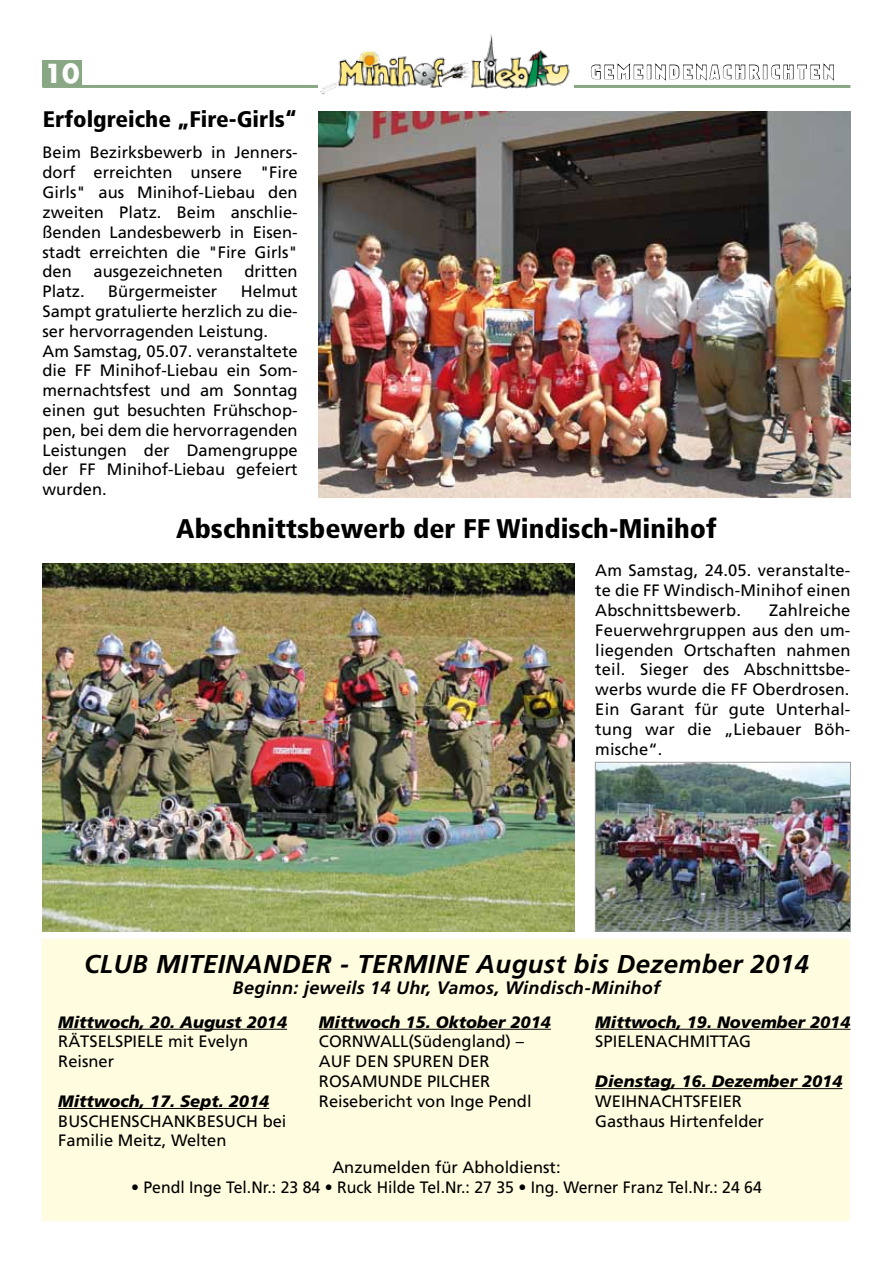
<style>
.page{position:relative;width:893px;height:1263px;background:#fff}
.page>*{position:absolute;margin:0;border:0;box-sizing:border-box;transform-origin:0 0}
.t1{font:900 condensed 27px "Frutiger";color:#000;scale:1.05 1}
.t2{font:italic 700 25.8px "Frutiger";letter-spacing:.015em;color:#000}
.t3{font:700 25.5px "Futura";color:#fff}
.t4{font:900 condensed 22.5px "Frutiger";color:#000;scale:1.05 1}
.t5{font:italic 700 18px "Frutiger";letter-spacing:.015em;color:#000}
.t6{font:18px "Narbonne";letter-spacing:.21em;color:#fff}
.t7{font:16.5px/19.8px "Frutiger";color:#000}
.t8{font:italic 900 16.5px "Frutiger";color:#000}
.t9{font:16.5px "Frutiger";color:#000;scale:.96 1}
</style>
<div class="page">
<hr style="left:43px;top:85px;width:807px;height:3px;background:#89a785">
<div style="left:43px;top:60px;width:39px;height:26px;background:#89a785"></div>
<img style="left:319px;top:34px;width:255px;height:61px">
<svg style="left:591px;top:63px;width:52px;height:16px"></svg>
<div style="left:647px;top:65px;width:4px;height:14px;border:1px solid #000"></div>
<svg style="left:655px;top:63px;width:105px;height:18px"></svg>
<div style="left:763px;top:65px;width:4px;height:14px;border:1px solid #000"></div>
<svg style="left:771px;top:63px;width:63px;height:18px"></svg>
<img style="left:319px;top:112px;width:531px;height:385px">
<img style="left:43px;top:563px;width:531px;height:368px">
<img style="left:597px;top:764px;width:252px;height:165px">
<div style="left:595px;top:762px;width:256px;height:169px;border:1px solid #9c9e9f"></div>
<div style="left:43px;top:939px;width:807px;height:281px;background:#fffcdf"></div>
<hr style="left:58px;top:1029px;width:229px;height:1px;background:#000">
<hr style="left:58px;top:1108px;width:211px;height:1px;background:#000">
<hr style="left:319px;top:1029px;width:232px;height:1px;background:#000">
<hr style="left:595px;top:1029px;width:255px;height:1px;background:#000">
<hr style="left:595px;top:1088px;width:247px;height:1px;background:#000">
<h3 class="t3" style="left:45px;top:55px;width:36px">10</h3>
<p class="t6" style="left:591px;top:62px;width:244px">GEMEINDENACHRICHTEN</p>
<h3 class="t4" style="left:43px;top:106px;width:244px">Erfolgreiche „Fire-Girls“</h3>
<p class="t7" style="left:43px;top:143px;width:257px;text-align:justify">Beim Bezirksbewerb in Jenners&shy;dorf erreichten unsere "Fire Girls" aus Minihof-Liebau den zweiten Platz. Beim anschlie&shy;ßenden Landesbewerb in Eisen&shy;stadt erreichten die "Fire Girls" den</p>
<p class="t7" style="left:94px;top:261px;width:131px">ausgezeichneten</p>
<p class="t7" style="left:244px;top:261px;width:55px">dritten</p>
<p class="t7" style="left:43px;top:281px;width:257px;text-indent:198px">Helmut<br>Sampt gratulierte herzlich zu die&shy;ser hervorragenden Leistung.<br>Am Samstag, 05.07. veranstaltete die FF Minihof-Liebau ein Som&shy;mernachtsfest und am Sonntag einen gut besuchten Frühschop&shy;pen, bei dem die hervorragenden<br>Leistungen der Damengruppe der FF Minihof-Liebau gefeiert wurden.</p>
<p class="t7" style="left:43px;top:281px;width:44px">Platz.</p>
<p class="t7" style="left:108px;top:281px;width:111px">Bürgermeister</p>
<h1 class="t1" style="left:176px;top:512px;width:516px">Abschnittsbewerb der FF Windisch-Minihof</h1>
<p class="t7" style="left:595px;top:560px;width:257px;text-align:justify">Am Samstag, 24.05. veranstalte&shy;te die FF Windisch-Minihof einen Abschnittsbewerb.</p>
<p class="t7" style="left:595px;top:600px;width:257px;text-align:justify;text-indent:174px">Zahlreiche Feuerwehrgruppen aus den um&shy;liegenden Ortschaften nahmen teil. Sieger des Abschnittsbe&shy;werbs wurde die FF Oberdrosen.<br>Ein Garant für gute Unterhal&shy;tung war die „Liebauer Böh&shy;mische“.</p>
<h2 class="t2" style="left:84px;top:949px;width:306px">CLUB MITEINANDER - Termine</h2>
<h2 class="t2" style="left:477px;top:949px;width:334px">August bis Dezember 2014</h2>
<p class="t5" style="left:233px;top:977px;width:429px">Beginn: jeweils 14 Uhr, Vamos, Windisch-Minihof</p>
<p class="t8" style="left:58px;top:1012px;width:230px">Mittwoch, 20. August 2014</p>
<p class="t7" style="left:58px;top:1031px;width:191px">RÄTSELSPIELE mit Evelyn<br>Reisner</p>
<p class="t8" style="left:58px;top:1091px;width:212px">Mittwoch, 17. Sept. 2014</p>
<p class="t7" style="left:58px;top:1111px;width:230px">BUSCHENSCHANKBESUCH bei<br>Familie Meitz, Welten</p>
<p class="t8" style="left:319px;top:1012px;width:234px">Mittwoch 15. Oktober 2014</p>
<p class="t7" style="left:319px;top:1031px;width:214px">CORNWALL(Südengland) –<br>AUF DEN SPUREN DER<br>ROSAMUNDE PILCHER<br>Reisebericht von Inge Pendl</p>
<p class="t8" style="left:595px;top:1012px;width:257px">Mittwoch, 19. November 2014</p>
<p class="t7" style="left:595px;top:1031px;width:157px">SPIELENACHMITTAG</p>
<p class="t8" style="left:595px;top:1071px;width:249px">Dienstag, 16. Dezember 2014</p>
<p class="t7" style="left:595px;top:1091px;width:170px">WEIHNACHTSFEIER<br>Gasthaus Hirtenfelder</p>
<p class="t7" style="left:332px;top:1157px;width:230px">Anzumelden für Abholdienst:</p>
<p class="t9" style="left:131px;top:1177px;width:659px">• Pendl Inge Tel.Nr.: 23 84 • Ruck Hilde Tel.Nr.: 27 35 • Ing. Werner Franz Tel.Nr.: 24 64</p>
</div>
